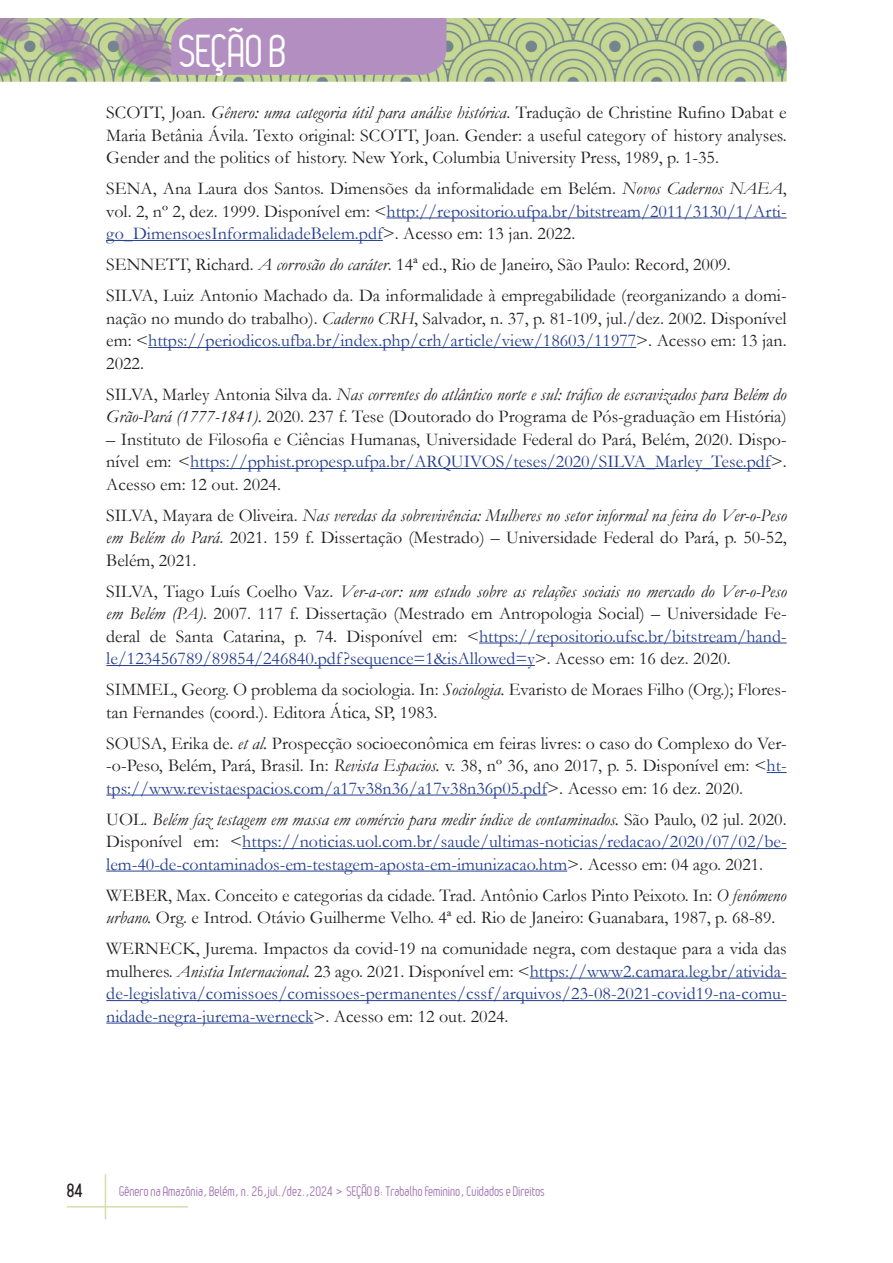
<style>
.page{position:relative;width:893px;height:1263px;background:#fff}
.page>*{position:absolute;margin:0;border:0;box-sizing:border-box;transform-origin:0 0}
.t1{font:45px "Leger";letter-spacing:-.01em;color:#fff}
.Referências{font:18px/22.5px "Garamond";color:#231f20;text-align:justify}
.Referências-2{font:18px/22.5px "Garamond";color:#253f8e;text-align:justify}
.t2{font:700 18px "Leger";color:#231f20}
.t3{font:13.5px "Leger";color:#9f73af}
.s1{font-style:italic}
.s2{color:#253f8e}
.s3{color:#231f20}
.s4{font-style:italic;color:#231f20}
</style>
<div class="page">
<hr style="left:105px;top:1174px;width:1px;height:45px;background:#d2e0ac">
<hr style="left:67px;top:1206px;width:121px;height:1px;background:#d2e0ac">
<img style="left:0;top:18px;width:787px;height:64px">
<div style="left:171px;top:18px;width:275px;height:57px;background:#b28fc0"></div>
<hr style="left:386px;top:217px;width:401px;height:1px;background:#253f8e">
<hr style="left:106px;top:240px;width:277px;height:1px;background:#253f8e">
<hr style="left:148px;top:347px;width:488px;height:1px;background:#253f8e">
<hr style="left:190px;top:468px;width:581px;height:1px;background:#253f8e">
<hr style="left:479px;top:642px;width:308px;height:1px;background:#253f8e">
<hr style="left:106px;top:665px;width:429px;height:1px;background:#253f8e">
<svg style="left:767px;top:772px;width:20px;height:1px"></svg>
<hr style="left:106px;top:795px;width:441px;height:1px;background:#253f8e">
<hr style="left:242px;top:848px;width:545px;height:1px;background:#253f8e">
<hr style="left:106px;top:871px;width:461px;height:1px;background:#253f8e">
<hr style="left:530px;top:978px;width:257px;height:1px;background:#253f8e">
<hr style="left:106px;top:1000px;width:681px;height:1px;background:#253f8e">
<hr style="left:106px;top:1023px;width:207px;height:1px;background:#253f8e">
<p class="t1" style="left:179px;top:26px;width:110px">SEÇÃO B</p>
<p class="Referências" style="left:106px;top:101px;width:682px">SCOTT, Joan. <span class="s1">Gênero: uma categoria útil para análise histórica</span>. Tradução de Christine Rufino Dabat e Maria Betânia Ávila. Texto original: SCOTT, Joan. Gender: a useful category of history analyses.<br>Gender and the politics of history. New York, Columbia University Press, 1989, p. 1-35.</p>
<p class="Referências" style="left:106px;top:177px;width:682px">SENA, Ana Laura dos Santos. Dimensões da informalidade em Belém. <span class="s1">Novos Cadernos NAEA</span>, vol. 2, nº 2, dez. 1999. Disponível em: &lt;<span class="s2">http://repositorio.ufpa.br/bitstream/2011/3130/1/Arti&shy;go_DimensoesInformalidadeBelem.pdf</span>&gt;. Acesso em: 13 jan. 2022.</p>
<p class="Referências" style="left:106px;top:253px;width:626px">SENNETT, Richard. <span class="s1">A corrosão do caráter</span>. 14ª ed., Rio de Janeiro, São Paulo: Record, 2009.</p>
<p class="Referências" style="left:106px;top:284px;width:682px">SILVA, Luiz Antonio Machado da. Da informalidade à empregabilidade (reorganizando a domi&shy;nação no mundo do trabalho). <span class="s1">Caderno CRH</span>, Salvador, n. 37, p. 81-109, jul./dez. 2002. Disponível em: &lt;<span class="s2">https://periodicos.ufba.br/index.php/crh/article/view/18603/11977</span>&gt;. Acesso em: 13 jan.<br>2022.</p>
<p class="Referências" style="left:106px;top:382px;width:682px">SILVA, Marley Antonia Silva da. <span class="s1">Nas correntes do atlântico norte e sul: tráfico de escravizados para Belém do<br>Grão-Pará (1777-1841).</span> 2020. 237 f. Tese (Doutorado do Programa de Pós-graduação em História)</p>
<p class="Referências" style="left:106px;top:427px;width:682px">– Instituto de Filosofia e Ciências Humanas, Universidade Federal do Pará, Belém, 2020. Dispo&shy;nível em: &lt;<span class="s2">https://pphist.propesp.ufpa.br/ARQUIVOS/teses/2020/SILVA_Marley_Tese.pdf</span>&gt;.<br>Acesso em: 12 out. 2024.</p>
<p class="Referências" style="left:106px;top:503px;width:682px">SILVA, Mayara de Oliveira. <span class="s1">Nas veredas da sobrevivência: Mulheres no setor informal na feira do Ver-o-Peso em Belém do Pará</span>. 2021. 159 f. Dissertação (Mestrado) – Universidade Federal do Pará, p. 50-52, Belém, 2021.</p>
<p class="Referências" style="left:106px;top:579px;width:682px">SILVA, Tiago Luís Coelho Vaz. <span class="s1">Ver-a-cor: um estudo sobre as relações sociais no mercado do Ver-o-Peso em Belém (PA)</span>. 2007. 117 f. Dissertação (Mestrado em Antropologia Social) – Universidade Fe&shy;deral de Santa Catarina, p. 74. Disponível em: &lt;<span class="s2">https://repositorio.ufsc.br/bitstream/hand&shy;le/123456789/89854/246840.pdf?sequence=1&amp;isAllowed=y</span>&gt;. Acesso em: 16 dez. 2020.</p>
<p class="Referências" style="left:106px;top:678px;width:682px">SIMMEL, Georg. O problema da sociologia. In: <span class="s1">Sociologia.</span> Evaristo de Moraes Filho (Org.); Flores&shy;tan Fernandes (coord.). Editora Ática, SP, 1983.</p>
<p class="Referências" style="left:106px;top:731px;width:682px">SOUSA, Erika de. <span class="s1">et al.</span> Prospecção socioeconômica em feiras livres: o caso do Complexo do Ver--o-Peso, Belém, Pará, Brasil. In: <span class="s1">Revista Espacios.</span> v. 38, nº 36, ano 2017, p. 5. Disponível em: &lt;<span class="s2">ht&shy;tps://www.revistaespacios.com/a17v38n36/a17v38n36p05.pdf</span>&gt;. Acesso em: 16 dez. 2020.</p>
<p class="Referências-2" style="left:106px;top:807px;width:682px"><span class="s3">UOL.</span> <span class="s4">Belém faz testagem em massa em comércio para medir índice de contaminados.</span> <span class="s3">São Paulo, 02 jul. 2020.<br>Disponível em: &lt;</span>https://noticias.uol.com.br/saude/ultimas-noticias/redacao/2020/07/02/be&shy;lem-40-de-contaminados-em-testagem-aposta-em-imunizacao.htm<span class="s3">&gt;. Acesso em: 04 ago. 2021.</span></p>
<p class="Referências" style="left:106px;top:883px;width:682px">WEBER, Max. Conceito e categorias da cidade. Trad. Antônio Carlos Pinto Peixoto. In: <span class="s1">O fenômeno urbano.</span> Org. e Introd. Otávio Guilherme Velho. 4ª ed. Rio de Janeiro: Guanabara, 1987, p. 68-89.</p>
<p class="Referências-2" style="left:106px;top:937px;width:682px"><span class="s3">WERNECK, Jurema. Impactos da covid-19 na comunidade negra, com destaque para a vida das mulheres.</span> <span class="s4">Anistia Internacional.</span> <span class="s3">23 ago. 2021. Disponível em: &lt;</span>https://www2.camara.leg.br/ativida&shy;de-legislativa/comissoes/comissoes-permanentes/cssf/arquivos/23-08-2021-covid19-na-comu&shy;nidade-negra-jurema-werneck<span class="s3">&gt;. Acesso em: 12 out. 2024.</span></p>
<p class="t2" style="left:67px;top:1180px;width:17px">84</p>
<p class="t3" style="left:119px;top:1183px;width:427px">Gênero na Amazônia, Belém, n. 26,jul./dez.,2024 &gt; SEÇÃO B: Trabalho feminino, Cuidados e Direitos</p>
</div>
